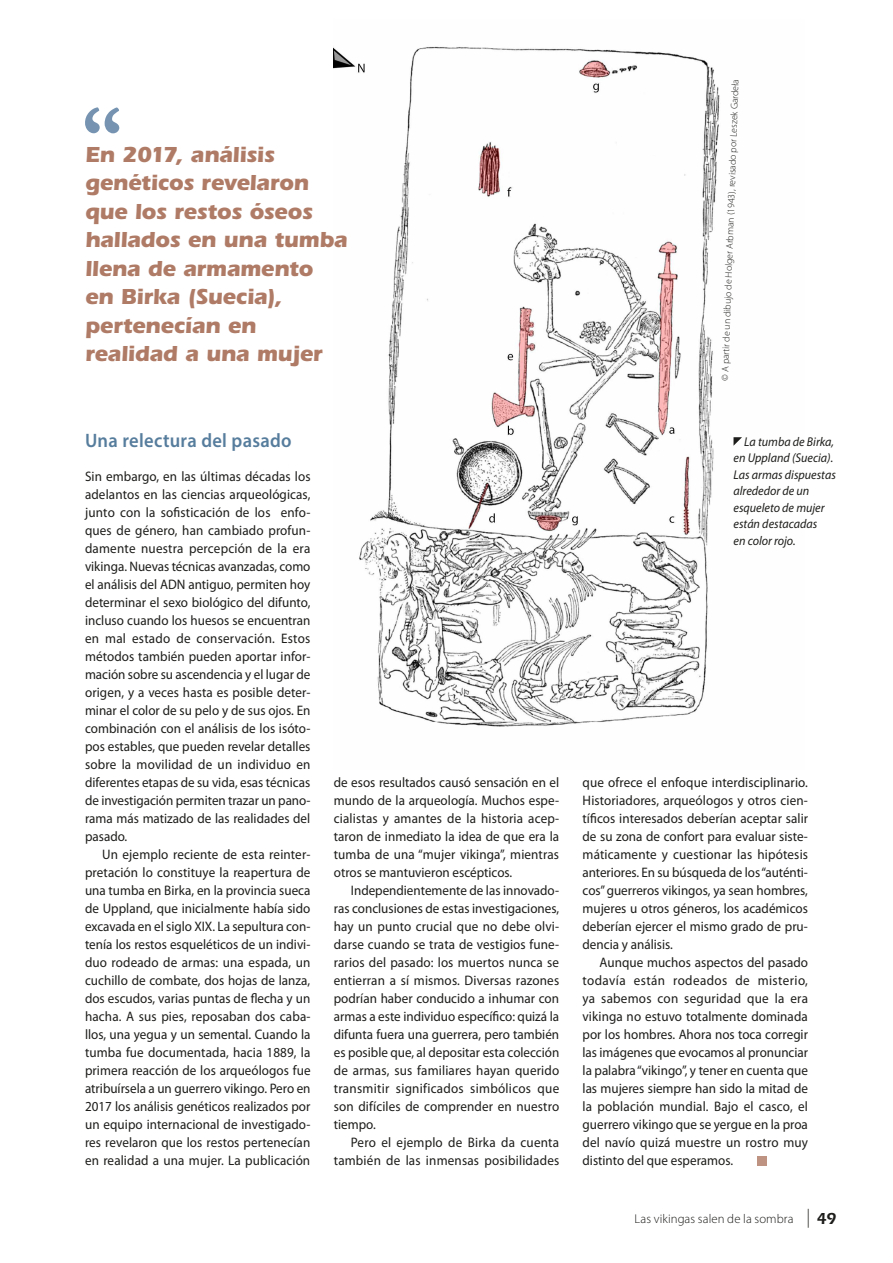
<style>
.page{position:relative;width:893px;height:1263px;background:#fff}
.page>*{position:absolute;margin:0;border:0;box-sizing:border-box;transform-origin:0 0}
.t1{font:700 22.5px/28.5px "ITC Eras Std";letter-spacing:-.015em;color:#af7b66}
.t2{font:600 19.5px "Myriad Pro";letter-spacing:.015em;color:#577d9d;scale:.95 1}
.t3{font:13.8px/18px "Myriad Pro";letter-spacing:.005em;color:#1d1d1b;text-align:justify;scale:.95 1}
.t4{font:italic 12.75px/16.5px "Myriad Pro";color:#1d1d1b;scale:.95 1}
.t5{font:300 12.75px "Myriad Pro";letter-spacing:.005em;color:#1d1d1b}
.t6{font:300 9.75px "Myriad Pro";color:#1d1d1b}
.s1{font-weight:400;font-size:18.9px}
.s2{font-family:"ITC Eras Std";font-weight:600;font-size:16.5px}
</style>
<div class="page">
<img style="left:334px;top:46px;width:386px;height:681px">
<div style="left:757px;top:1156px;width:9px;height:9px;background:#bf9381"></div>
<svg style="left:85px;top:107px;width:34px;height:26px"></svg>
<svg style="left:733px;top:437px;width:9px;height:9px"></svg>
<h1 class="t1" style="left:85px;top:140px;width:264px">En 2017, análisis genéticos revelaron que los restos óseos hallados en una tumba llena de armamento<br>en Birka (Suecia), pertenecían en realidad a una mujer</h1>
<h2 class="t2" style="left:85px;top:428px;width:219px">Una relectura del pasado</h2>
<p class="t3" style="left:85px;top:467px;width:239px">Sin embargo, en las últimas décadas los adelantos en las ciencias arqueológicas, junto con la sofisticación de los enfo&shy;ques de género, han cambiado profun&shy;damente nuestra percepción de la era vikinga. Nuevas técnicas avanzadas, como el análisis del ADN antiguo, permiten hoy determinar el sexo biológico del difunto, incluso cuando los huesos se encuentran en mal estado de conservación. Estos métodos también pueden aportar infor&shy;mación sobre su ascendencia y el lugar de origen, y a veces hasta es posible deter&shy;minar el color de su pelo y de sus ojos. En combinación con el análisis de los isóto&shy;pos estables, que pueden revelar detalles sobre la movilidad de un individuo en diferentes etapas de su vida, esas técnicas de investigación permiten trazar un pano&shy;rama más matizado de las realidades del pasado.</p>
<p class="t3" style="left:85px;top:845px;width:239px;text-indent:17px">Un ejemplo reciente de esta reinter&shy;pretación lo constituye la reapertura de una tumba en Birka, en la provincia sueca de Uppland, que inicialmente había sido excavada en el siglo XIX. La sepultura con&shy;tenía los restos esqueléticos de un indivi&shy;duo rodeado de armas: una espada, un cuchillo de combate, dos hojas de lanza, dos escudos, varias puntas de flecha y un hacha. A sus pies, reposaban dos caba&shy;llos, una yegua y un semental. Cuando la tumba fue documentada, hacia 1889, la primera reacción de los arqueólogos fue atribuírsela a un guerrero vikingo. Pero en 2017 los análisis genéticos realizados por un equipo internacional de investigado&shy;res revelaron que los restos pertenecían en realidad a una mujer. La publicación</p>
<p class="t3" style="left:334px;top:773px;width:239px">de esos resultados causó sensación en el mundo de la arqueología. Muchos espe&shy;cialistas y amantes de la historia acep&shy;taron de inmediato la idea de que era la tumba de una “mujer vikinga”, mientras otros se mantuvieron escépticos.</p>
<p class="t3" style="left:334px;top:881px;width:239px;text-indent:17px">Independientemente de las innovado&shy;ras conclusiones de estas investigaciones, hay un punto crucial que no debe olvi&shy;darse cuando se trata de vestigios fune&shy;rarios del pasado: los muertos nunca se entierran a sí mismos. Diversas razones podrían haber conducido a inhumar con armas a este individuo específico: quizá la difunta fuera una guerrera, pero también es posible que, al depositar esta colección de armas, sus familiares hayan querido transmitir significados simbólicos que son difíciles de comprender en nuestro tiempo.</p>
<p class="t3" style="left:334px;top:1133px;width:239px;text-align:right">Pero el ejemplo de Birka da cuenta también de las inmensas posibilidades</p>
<p class="t6" style="left:719px;top:381px;width:303px;rotate:-88deg">© A partir de un dibujo de Holger Arbman (1943), revisado por Leszek Gardeła</p>
<p class="t4" style="left:733px;top:433px;width:109px;text-indent:11px">La tumba de Birka, en Uppland (Suecia).<br>Las armas dispuestas alrededor de un esqueleto de mujer están destacadas<br>en color rojo.</p>
<p class="t3" style="left:583px;top:773px;width:239px">que ofrece el enfoque interdisciplinario.<br>Historiadores, arqueólogos y otros cien&shy;tíficos interesados deberían aceptar salir de su zona de confort para evaluar siste&shy;máticamente y cuestionar las hipótesis anteriores. En su búsqueda de los “auténti&shy;cos” guerreros vikingos, ya sean hombres, mujeres u otros géneros, los académicos deberían ejercer el mismo grado de pru&shy;dencia y análisis.</p>
<p class="t3" style="left:583px;top:953px;width:239px;text-indent:17px">Aunque muchos aspectos del pasado todavía están rodeados de misterio, ya sabemos con seguridad que la era vikinga no estuvo totalmente dominada por los hombres. Ahora nos toca corregir las imágenes que evocamos al pronunciar la palabra “vikingo”, y tener en cuenta que las mujeres siempre han sido la mitad de la población mundial. Bajo el casco, el guerrero vikingo que se yergue en la proa del navío quizá muestre un rostro muy distinto del que esperamos.</p>
<p class="t5" style="left:635px;top:1211px;width:204px">Las vikingas salen de la sombra <span class="s1">|</span> <span class="s2">49</span></p>
</div>
